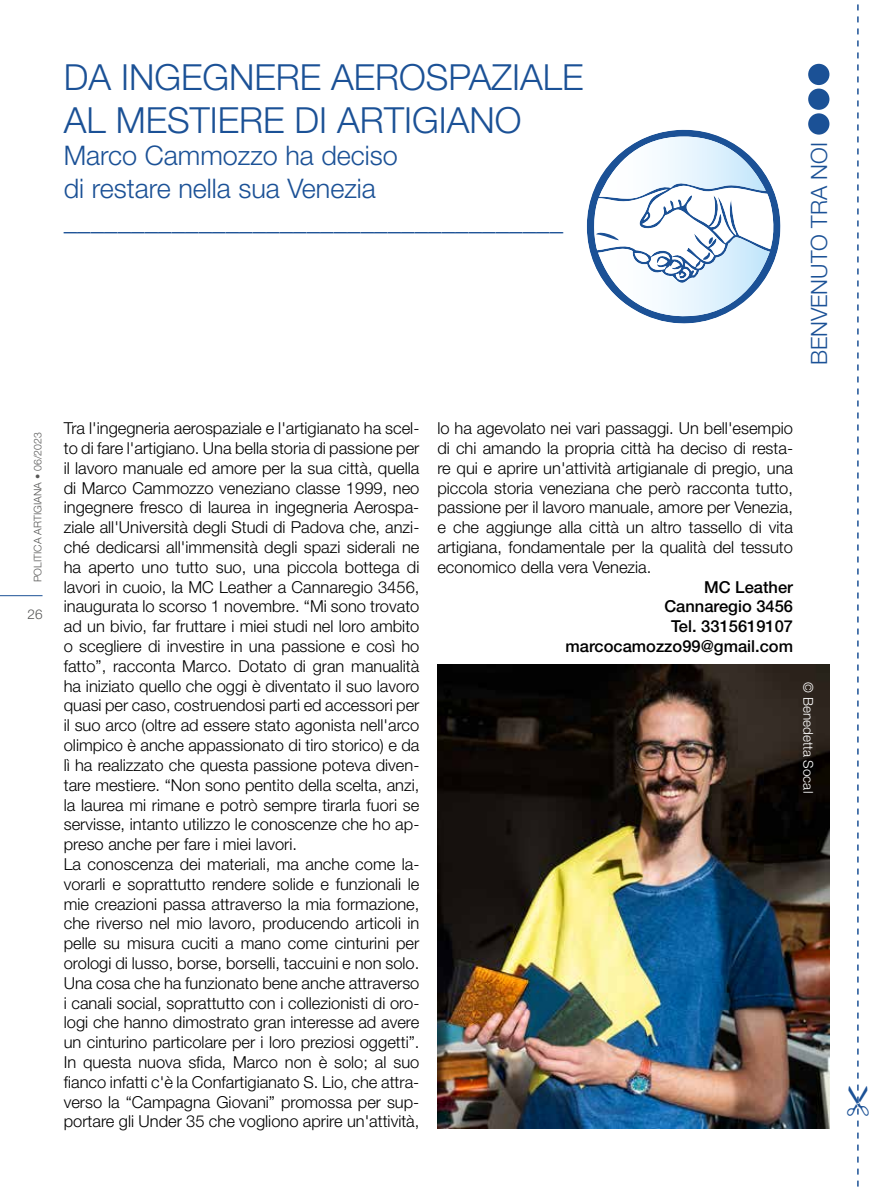
<style>
.page{position:relative;width:893px;height:1191px;background:#fff}
.page>*{position:absolute;margin:0;border:0;box-sizing:border-box;transform-origin:0 0}
.t1{font:300 36px/43.2px "Helvetica Neue LT Std";color:#1b5196}
.t2{font:300 27px/32.4px "Helvetica Neue LT Std";color:#1b5196}
.t3{font:300 22.5px "Helvetica Neue LT Std";color:#1b5196}
.t4{font:300 16.5px/19.8px "Helvetica Neue LT Std";color:#000}
.t5{font:500 16.5px/19.8px "Helvetica Neue LT Std";color:#000;text-align:right}
.t6{font:300 13.5px "Helvetica Neue LT Std";color:#fff}
.t7{font:300 13.5px "Helvetica Neue LT Std";color:#575756}
.t8{font:300 10.5px "Helvetica Neue LT Std";color:#575756}
</style>
<div class="page">
<div style="left:808px;top:64px;width:21px;height:21px;background:#1b5196;border-radius:50%"></div>
<div style="left:808px;top:89px;width:21px;height:21px;background:#1b5196;border-radius:50%"></div>
<div style="left:808px;top:113px;width:21px;height:22px;background:#1b5196;border-radius:50%"></div>
<hr style="left:0;top:595px;width:43px;height:1px;background:#1b5196">
<svg style="left:587px;top:130px;width:193px;height:193px"></svg>
<img style="left:437px;top:664px;width:392px;height:464px">
<svg style="left:857px;top:4px;width:2px;height:1183px"></svg>
<h1 class="t1" style="left:64px;top:54px;width:521px">DA INGEGNERE AEROSPAZIALE<br>AL MESTIERE DI ARTIGIANO</h1>
<h2 class="t2" style="left:64px;top:139px;width:501px">Marco Cammozzo ha deciso<br>di restare nella sua Venezia _____________________________________</h2>
<h3 class="t3" style="left:805px;top:365px;width:225px;rotate:-90deg">BENVENUTO TRA NOI</h3>
<p class="t8" style="left:31px;top:582px;width:151px;rotate:-90deg">POLITICA ARTIGIANA • 06/2023</p>
<p class="t7" style="left:28px;top:605px;width:17px">26</p>
<p class="t4" style="left:64px;top:418px;width:357px">Tra l'ingegneria aerospaziale e l'artigianato ha scel&shy;to di fare l'artigiano. Una bella storia di passione per il lavoro manuale ed amore per la sua città, quella di Marco Cammozzo veneziano classe 1999, neo ingegnere fresco di laurea in ingegneria Aerospa&shy;ziale all'Università degli Studi di Padova che, anzi&shy;ché dedicarsi all'immensità degli spazi siderali ne ha aperto uno tutto suo, una piccola bottega di lavori in cuoio, la MC Leather a Cannaregio 3456, inaugurata lo scorso 1 novembre. “Mi sono trovato ad un bivio, far fruttare i miei studi nel loro ambito o scegliere di investire in una passione e così ho fatto”, racconta Marco. Dotato di gran manualità ha iniziato quello che oggi è diventato il suo lavoro quasi per caso, costruendosi parti ed accessori per il suo arco (oltre ad essere stato agonista nell'arco olimpico è anche appassionato di tiro storico) e da lì ha realizzato che questa passione poteva diven&shy;tare mestiere. “Non sono pentito della scelta, anzi, la laurea mi rimane e potrò sempre tirarla fuori se servisse, intanto utilizzo le conoscenze che ho ap&shy;preso anche per fare i miei lavori.<br>La conoscenza dei materiali, ma anche come la&shy;vorarli e soprattutto rendere solide e funzionali le mie creazioni passa attraverso la mia formazione, che riverso nel mio lavoro, producendo articoli in pelle su misura cuciti a mano come cinturini per orologi di lusso, borse, borselli, taccuini e non solo.<br>Una cosa che ha funzionato bene anche attraverso i canali social, soprattutto con i collezionisti di oro&shy;logi che hanno dimostrato gran interesse ad avere un cinturino particolare per i loro preziosi oggetti”.<br>In questa nuova sfida, Marco non è solo; al suo fianco infatti c'è la Confartigianato S. Lio, che attra&shy;verso la “Campagna Giovani” promossa per sup&shy;portare gli Under 35 che vogliono aprire un'attività,</p>
<p class="t4" style="left:437px;top:418px;width:357px;text-align:justify">lo ha agevolato nei vari passaggi. Un bell'esempio di chi amando la propria città ha deciso di resta&shy;re qui e aprire un'attività artigianale di pregio, una piccola storia veneziana che però racconta tutto, passione per il lavoro manuale, amore per Venezia, e che aggiunge alla città un altro tassello di vita artigiana, fondamentale per la qualità del tessuto economico della vera Venezia.</p>
<p class="t5" style="left:566px;top:576px;width:229px">MC Leather<br>Cannaregio 3456<br>Tel. 3315619107 marcocamozzo99@gmail.com</p>
<p class="t6" style="left:816px;top:682px;width:112px;rotate:90deg">© Benedetta Socal</p>
</div>
